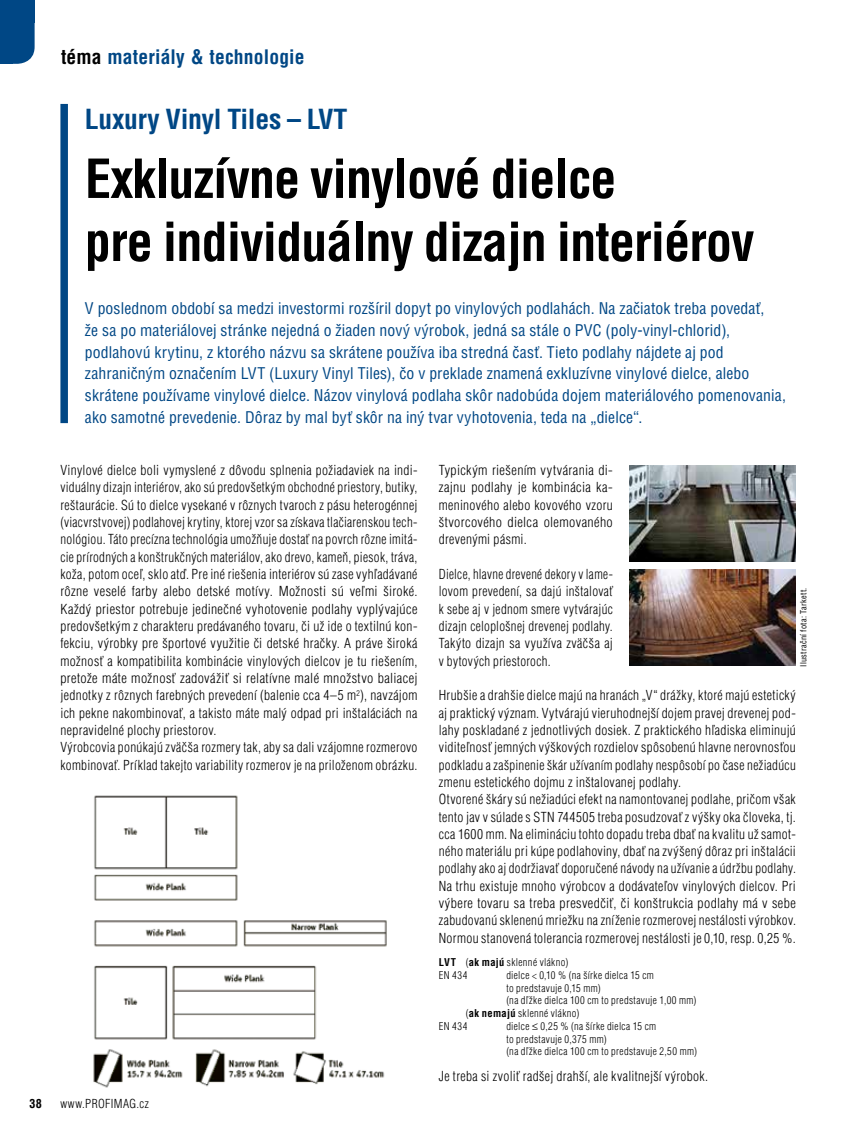
<style>
.page{position:relative;width:864px;height:1136px;background:#fff}
.page>*{position:absolute;margin:0;border:0;box-sizing:border-box;transform-origin:0 0}
.t1{font:700 condensed 52.5px/63px "Helvetica CE";letter-spacing:-.02em;color:#000}
.t2{font:700 condensed 27px "Helvetica CE";letter-spacing:-.01em;color:#004785}
.t3{font:700 condensed 19.5px "Helvetica CE";letter-spacing:.01em;color:#004785}
.t4{font:condensed 15.75px/21.8px "Helvetica CE";letter-spacing:.005em;color:#004785}
.t5{font:300 condensed 13.5px/17.2px "Helvetica CE";letter-spacing:.025em;color:#000}
.t6{font:300 condensed 13.5px/17.2px "Helvetica CE";letter-spacing:.025em;color:#000;text-align:justify;scale:.94 1}
.t7{font:300 condensed 13.5px/17.2px "Helvetica CE";letter-spacing:.025em;color:#000;text-align:justify;scale:1.04 1}
.t8{font:300 condensed 12.15px "Helvetica CE";letter-spacing:.035em;color:#000}
.t9{font:700 condensed 12.15px "Helvetica CE";color:#000}
.t10{font:300 condensed 10.5px/12.8px "Helvetica CE";letter-spacing:.035em;color:#000}
.t11{font:condensed 8.25px "Helvetica CE";letter-spacing:.035em;color:#000}
.s1{color:#000}
.s2{font-weight:700}
</style>
<div class="page">
<svg style="left:13px;top:22px;width:22px;height:42px"></svg>
<div style="left:0;top:0;width:35px;height:22px;background:#004785"></div>
<div style="left:0;top:0;width:13px;height:64px;background:#004785"></div>
<div style="left:60px;top:104px;width:8px;height:319px;background:#004785"></div>
<img style="left:93px;top:795px;width:294px;height:293px">
<img style="left:629px;top:465px;width:166px;height:96px">
<img style="left:629px;top:569px;width:166px;height:96px">
<h3 class="t3" style="left:61px;top:45px;width:245px"><span class="s1">téma</span> materiály &amp; technologie</h3>
<h2 class="t2" style="left:85px;top:103px;width:264px">Luxury Vinyl Tiles – LVT</h2>
<h1 class="t1" style="left:85px;top:148px;width:670px">Exkluzívne vinylové dielce<br>pre individuálny dizajn interiérov</h1>
<p class="t4" style="left:85px;top:297px;width:702px">V poslednom období sa medzi investormi rozšíril dopyt po vinylových podlahách. Na začiatok treba povedať,<br>že sa po materiálovej stránke nejedná o žiaden nový výrobok, jedná sa stále o PVC (poly-vinyl-chlorid), podlahovú krytinu, z ktorého názvu sa skrátene používa iba stredná časť. Tieto podlahy nájdete aj pod zahraničným označením LVT (Luxury Vinyl Tiles), čo v preklade znamená exkluzívne vinylové dielce, alebo skrátene používame vinylové dielce. Názov vinylová podlaha skôr nadobúda dojem materiálového pomenovania, ako samotné prevedenie. Dôraz by mal byť skôr na iný tvar vyhotovenia, teda na „dielce“.</p>
<p class="t5" style="left:60px;top:461px;width:358px">Vinylové dielce boli vymyslené z dôvodu splnenia požiadaviek na indi&shy;viduálny dizajn interiérov, ako sú predovšetkým obchodné priestory, butiky, reštaurácie. Sú to dielce vysekané v rôznych tvaroch z pásu heterogénnej (viacvrstvovej) podlahovej krytiny, ktorej vzor sa získava tlačiarenskou tech&shy;nológiou. Táto precízna technológia umožňuje dostať na povrch rôzne imitá&shy;cie prírodných a konštrukčných materiálov, ako drevo, kameň, piesok, tráva, koža, potom oceľ, sklo atď. Pre iné riešenia interiérov sú zase vyhľadávané rôzne veselé farby alebo detské motívy. Možnosti sú veľmi široké.<br>Každý priestor potrebuje jedinečné vyhotovenie podlahy vyplývajúce predovšetkým z charakteru predávaného tovaru, či už ide o textilnú kon&shy;fekciu, výrobky pre športové využitie či detské hračky. A práve široká možnosť a kompatibilita kombinácie vinylových dielcov je tu riešením, pretože máte možnosť zadovážiť si relatívne malé množstvo baliacej jednotky z rôznych farebných prevedení (balenie cca 4–5 m<sup>2</sup>), navzájom ich pekne nakombinovať, a takisto máte malý odpad pri inštaláciách na nepravidelné plochy priestorov.<br>Výrobcovia ponúkajú zväčša rozmery tak, aby sa dali vzájomne rozmerovo kombinovať. Príklad takejto variability rozmerov je na priloženom obrázku.</p>
<p class="t7" style="left:438px;top:461px;width:169px">Typickým riešením vytvárania di&shy;zajnu podlahy je kombinácia ka&shy;meninového alebo kovového vzoru štvorcového dielca olemovaného drevenými pásmi.</p>
<p class="t6" style="left:438px;top:565px;width:187px">Dielce, hlavne drevené dekory v lame&shy;lovom prevedení, sa dajú inštalovať k sebe aj v jednom smere vytvárajúc dizajn celoplošnej drevenej podlahy.<br>Takýto dizajn sa využíva zväčša aj v bytových priestoroch.</p>
<p class="t5" style="left:438px;top:686px;width:358px">Hrubšie a drahšie dielce majú na hranách „V“ drážky, ktoré majú estetický aj praktický význam. Vytvárajú vieruhodnejší dojem pravej drevenej pod&shy;lahy poskladané z jednotlivých dosiek. Z praktického hľadiska eliminujú viditeľnosť jemných výškových rozdielov spôsobenú hlavne nerovnosťou podkladu a zašpinenie škár užívaním podlahy nespôsobí po čase nežiadúcu zmenu estetického dojmu z inštalovanej podlahy.<br>Otvorené škáry sú nežiadúci efekt na namontovanej podlahe, pričom však tento jav v súlade s STN 744505 treba posudzovať z výšky oka človeka, tj. cca 1600 mm. Na elimináciu tohto dopadu treba dbať na kvalitu už samot&shy;ného materiálu pri kúpe podlahoviny, dbať na zvýšený dôraz pri inštalácii podlahy ako aj dodržiavať doporučené návody na užívanie a údržbu podlahy.<br>Na trhu existuje mnoho výrobcov a dodávateľov vinylových dielcov. Pri výbere tovaru sa treba presvedčiť, či konštrukcia podlahy má v sebe zabudovanú sklenenú mriežku na zníženie rozmerovej nestálosti výrobkov.<br>Normou stanovená tolerancia rozmerovej nestálosti je 0,10, resp. 0,25 %.</p>
<p class="t10" style="left:438px;top:955px;width:131px"><span class="s2">LVT</span> (<span class="s2">ak majú</span> sklenné vlákno)<br>EN 434</p>
<p class="t11" style="left:798px;top:666px;width:81px;rotate:-90deg">Ilustrační fota: Tarkett.</p>
<p class="t10" style="left:506px;top:968px;width:149px">dielce &lt; 0,10 % (na šírke dielca 15 cm</p>
<p class="t10" style="left:506px;top:981px;width:96px">to predstavuje 0,15 mm)</p>
<p class="t10" style="left:506px;top:994px;width:191px">(na dľžke dielca 100 cm to predstavuje 1,00 mm)</p>
<p class="t10" style="left:465px;top:1006px;width:115px">(<span class="s2">ak nemajú</span> sklenné vlákno)</p>
<p class="t10" style="left:438px;top:1019px;width:30px">EN 434</p>
<p class="t10" style="left:506px;top:1019px;width:192px">dielce ≤ 0,25 % (na šírke dielca 15 cm<br>to predstavuje 0,375 mm)<br>(na dľžke dielca 100 cm to predstavuje 2,50 mm)</p>
<p class="t5" style="left:438px;top:1067px;width:271px">Je treba si zvoliť radšej drahší, ale kvalitnejší výrobok.</p>
<p class="t9" style="left:29px;top:1096px;width:14px">38</p>
<p class="t8" style="left:60px;top:1096px;width:90px">www.PROFIMAG.cz</p>
</div>
